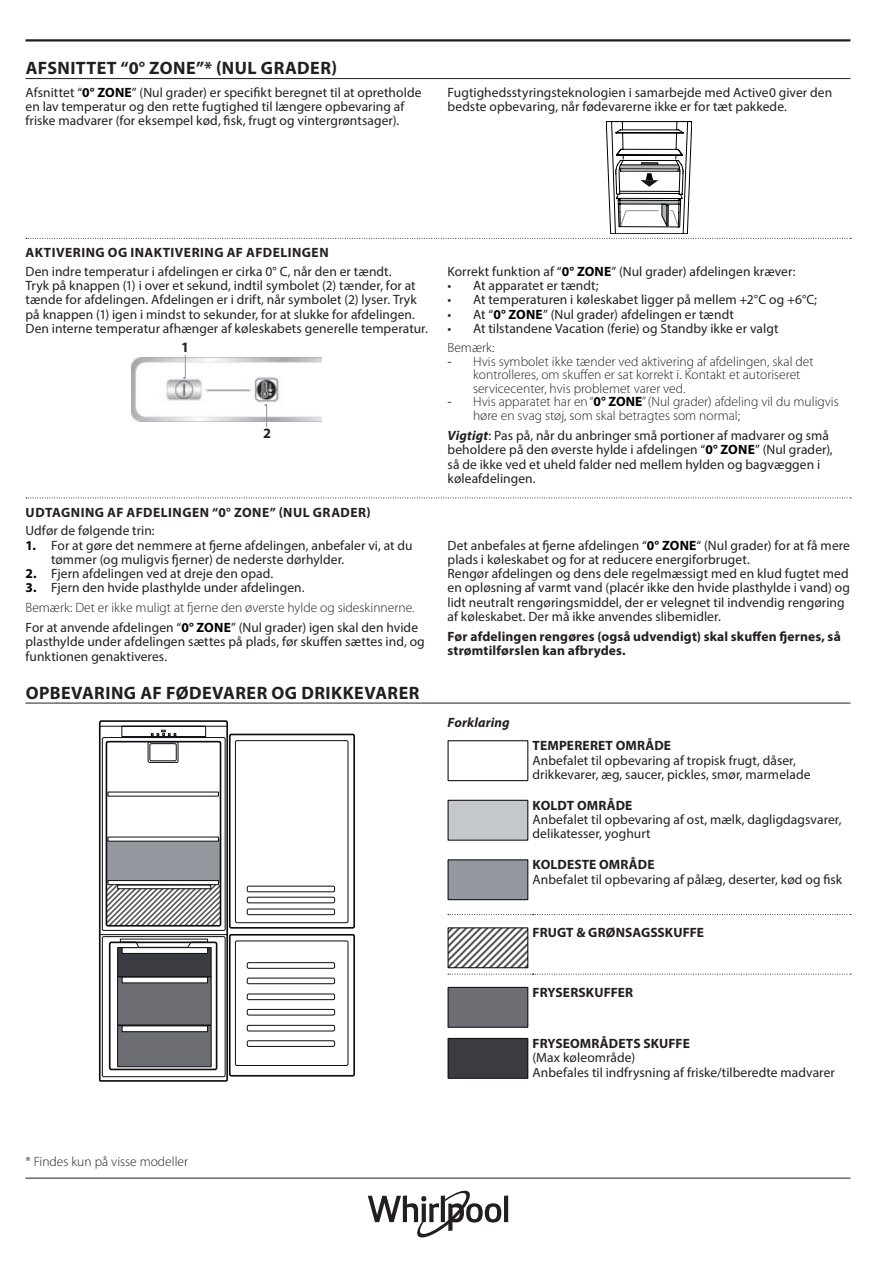
<style>
.page{position:relative;width:893px;height:1263px;background:#fff}
.page>*{position:absolute;margin:0;border:0;box-sizing:border-box;transform-origin:0 0}
.t1{font:700 18px "Myriad Pro";letter-spacing:.025em;color:#231f20}
.t2{font:17.85px "Times";color:#939598}
.t3{font:700 14.25px "Myriad Pro";color:#231f20}
.t4{font:13.5px/14.2px "Myriad Pro";letter-spacing:.005em;color:#231f20}
.t5{font:300 13.5px/13.5px "Myriad Pro";color:#231f20}
.t6{font:700 13.5px/14.2px "Myriad Pro";letter-spacing:.01em;color:#231f20}
.t7{font:700 13.5px "Myriad Pro";letter-spacing:.035em;color:#231f20}
.t8{font:italic 700 13.5px "Myriad Pro";letter-spacing:.01em;color:#231f20}
.s1{font-weight:700;color:#000001}
.s2{font-weight:300}
.s3{font-weight:400}
.s4{font-weight:700;font-style:italic}
</style>
<div class="page">
<hr style="left:26px;top:1178px;width:824px;height:1px;background:#231f20">
<hr style="left:26px;top:39px;width:824px;height:3px;background:#231f20">
<hr style="left:504px;top:1195px;width:4px;height:27px;background:#231f20">
<svg style="left:368px;top:1191px;width:133px;height:46px"></svg>
<hr style="left:26px;top:78px;width:824px;height:1px;background:#231f20">
<svg style="left:26px;top:121px;width:825px;height:118px"></svg>
<img style="left:132px;top:358px;width:190px;height:64px">
<svg style="left:185px;top:355px;width:1px;height:23px"></svg>
<svg style="left:266px;top:404px;width:1px;height:23px"></svg>
<svg style="left:26px;top:497px;width:825px;height:1px"></svg>
<hr style="left:26px;top:703px;width:824px;height:1px;background:#231f20">
<svg style="left:448px;top:974px;width:403px;height:1px"></svg>
<svg style="left:448px;top:914px;width:403px;height:1px"></svg>
<svg style="left:99px;top:720px;width:130px;height:362px"></svg>
<svg style="left:99px;top:733px;width:256px;height:344px"></svg>
<div style="left:117px;top:947px;width:95px;height:30px;background:#3b3c41;border:1px solid #0f0c12"></div>
<div style="left:117px;top:976px;width:95px;height:49px;background:#6d6f75;border:1px solid #0f0c12"></div>
<div style="left:117px;top:1025px;width:95px;height:42px;background:#6d6f75;border:1px solid #0f0c12"></div>
<div style="left:122px;top:947px;width:86px;height:7px;background:#fff;border:1px solid #0f0c12"></div>
<svg style="left:122px;top:977px;width:86px;height:6px"></svg>
<div style="left:122px;top:1025px;width:86px;height:7px;background:#fff;border:1px solid #0f0c12"></div>
<div style="left:448px;top:740px;width:80px;height:41px;border:1px solid #0f0c12"></div>
<div style="left:448px;top:800px;width:80px;height:40px;background:#c4c8cb"></div>
<div style="left:448px;top:800px;width:80px;height:41px;border:1px solid #0f0c12"></div>
<div style="left:448px;top:860px;width:80px;height:40px;background:#93989e"></div>
<div style="left:448px;top:859px;width:80px;height:41px;border:1px solid #0f0c12"></div>
<svg style="left:450px;top:929px;width:76px;height:37px"></svg>
<div style="left:448px;top:927px;width:80px;height:41px;border:1px solid #0f0c12"></div>
<div style="left:448px;top:987px;width:80px;height:40px;background:#6d6f75"></div>
<div style="left:448px;top:987px;width:80px;height:41px;border:1px solid #0f0c12"></div>
<div style="left:448px;top:1038px;width:80px;height:40px;background:#3b3c41"></div>
<div style="left:448px;top:1038px;width:80px;height:41px;border:1px solid #0f0c12"></div>
<h1 class="t1" style="left:26px;top:56px;width:313px">AFSNITTET “0° ZONE”* (NUL GRADER)</h1>
<p class="t4" style="left:26px;top:85px;width:397px">Afsnittet “<span class="s1">0° ZONE</span>” (Nul grader) er specifikt beregnet til at opretholde en lav temperatur og den rette fugtighed til længere opbevaring af friske madvarer (for eksempel kød, fisk, frugt og vintergrøntsager).</p>
<p class="t4" style="left:448px;top:85px;width:386px">Fugtighedsstyringsteknologien i samarbejde med Active0 giver den bedste opbevaring, når fødevarerne ikke er for tæt pakkede.</p>
<p class="t7" style="left:26px;top:244px;width:305px">AKTIVERING OG INAKTIVERING AF AFDELINGEN</p>
<p class="t4" style="left:26px;top:264px;width:404px">Den indre temperatur i afdelingen er cirka 0° C, når den er tændt.<br>Tryk på knappen (1) i over et sekund, indtil symbolet (2) tænder, for at tænde for afdelingen. Afdelingen er i drift, når symbolet (2) lyser. Tryk på knappen (1) igen i mindst to sekunder, for at slukke for afdelingen.<br>Den interne temperatur afhænger af køleskabets generelle temperatur.</p>
<p class="t3" style="left:181px;top:338px;width:9px">1</p>
<h2 class="t2" style="left:182px;top:362px;width:5px">.</h2>
<h2 class="t2" style="left:264px;top:389px;width:5px">.</h2>
<p class="t3" style="left:263px;top:424px;width:9px">2</p>
<p class="t7" style="left:26px;top:503px;width:347px">UDTAGNING AF AFDELINGEN “0° ZONE” (NUL GRADER)</p>
<p class="t4" style="left:26px;top:523px;width:131px">Udfør de følgende trin:</p>
<p class="t4" style="left:51px;top:538px;width:363px;text-indent:-26px"><span class="s1">1.</span> For at gøre det nemmere at fjerne afdelingen, anbefaler vi, at du tømmer (og muligvis fjerner) de nederste dørhylder.</p>
<p class="t4" style="left:26px;top:566px;width:249px"><span class="s1">2.</span> Fjern afdelingen ved at dreje den opad.</p>
<p class="t4" style="left:26px;top:578px;width:394px;line-height:19.8px"><span class="s1">3.</span> Fjern den hvide plasthylde under afdelingen.<br><span class="s2">Bemærk: Det er ikke muligt at fjerne den øverste hylde og sideskinnerne.<br></span>For at anvende afdelingen “<span class="s1">0° ZONE</span>” (Nul grader) igen skal den hvide</p>
<p class="t4" style="left:25px;top:634px;width:401px">plasthylde under afdelingen sættes på plads, før skuffen sættes ind, og funktionen genaktiveres.</p>
<h1 class="t1" style="left:26px;top:681px;width:395px">OPBEVARING AF FØDEVARER OG DRIKKEVARER</h1>
<p class="t4" style="left:448px;top:264px;width:349px">Korrekt funktion af “<span class="s1">0° ZONE</span>” (Nul grader) afdelingen kræver:</p>
<p class="t4" style="left:448px;top:278px;width:153px">• At apparatet er tændt;</p>
<p class="t4" style="left:448px;top:292px;width:371px">• At temperaturen i køleskabet ligger på mellem +2°C og +6°C;</p>
<p class="t4" style="left:448px;top:307px;width:288px">• At “<span class="s1">0° ZONE</span>” (Nul grader) afdelingen er tændt</p>
<p class="t4" style="left:448px;top:321px;width:332px">• At tilstandene Vacation (ferie) og Standby ikke er valgt</p>
<p class="t5" style="left:448px;top:341px;width:49px">Bemærk:</p>
<p class="t5" style="left:473px;top:354px;width:342px;text-indent:-26px"><span class="s3">-</span> Hvis symbolet ikke tænder ved aktivering af afdelingen, skal det kontrolleres, om skuffen er sat korrekt i. Kontakt et autoriseret servicecenter, hvis problemet varer ved.</p>
<p class="t5" style="left:473px;top:395px;width:367px;text-indent:-26px"><span class="s3">-</span> Hvis apparatet har en “<span class="s1">0° ZONE</span>” (Nul grader) afdeling vil du muligvis høre en svag støj, som skal betragtes som normal;</p>
<p class="t4" style="left:448px;top:428px;width:387px"><span class="s4">Vigtigt</span>: Pas på, når du anbringer små portioner af madvarer og små beholdere på den øverste hylde i afdelingen “<span class="s1">0° ZONE</span>” (Nul grader), så de ikke ved et uheld falder ned mellem hylden og bagvæggen i køleafdelingen.</p>
<p class="t4" style="left:448px;top:538px;width:404px">Det anbefales at fjerne afdelingen “<span class="s1">0° ZONE</span>“ (Nul grader) for at få mere plads i køleskabet og for at reducere energiforbruget.<br>Rengør afdelingen og dens dele regelmæssigt med en klud fugtet med en opløsning af varmt vand (placér ikke den hvide plasthylde i vand) og lidt neutralt rengøringsmiddel, der er velegnet til indvendig rengøring af køleskabet. Der må ikke anvendes slibemidler.</p>
<p class="t6" style="left:448px;top:629px;width:395px">Før afdelingen rengøres (også udvendigt) skal skuffen fjernes, så strømtilførslen kan afbrydes.</p>
<p class="t8" style="left:448px;top:714px;width:64px">Forklaring</p>
<p class="t6" style="left:533px;top:738px;width:140px">TEMPERERET OMRÅDE</p>
<p class="t4" style="left:533px;top:753px;width:279px">Anbefalet til opbevaring af tropisk frugt, dåser, drikkevarer, æg, saucer, pickles, smør, marmelade</p>
<p class="t6" style="left:533px;top:798px;width:101px">KOLDT OMRÅDE</p>
<p class="t4" style="left:533px;top:812px;width:311px">Anbefalet til opbevaring af ost, mælk, dagligdagsvarer, delikatesser, yoghurt</p>
<p class="t6" style="left:533px;top:857px;width:123px">KOLDESTE OMRÅDE</p>
<p class="t4" style="left:533px;top:872px;width:311px">Anbefalet til opbevaring af pålæg, deserter, kød og fisk</p>
<p class="t6" style="left:533px;top:925px;width:173px">FRUGT &amp; GRØNSAGSSKUFFE</p>
<p class="t6" style="left:533px;top:985px;width:102px">FRYSERSKUFFER</p>
<p class="t6" style="left:533px;top:1036px;width:159px">FRYSEOMRÅDETS SKUFFE</p>
<p class="t4" style="left:533px;top:1050px;width:304px">(Max køleområde)<br>Anbefales til indfrysning af friske/tilberedte madvarer</p>
<p class="t5" style="left:26px;top:1155px;width:164px">* Findes kun på visse modeller</p>
</div>
